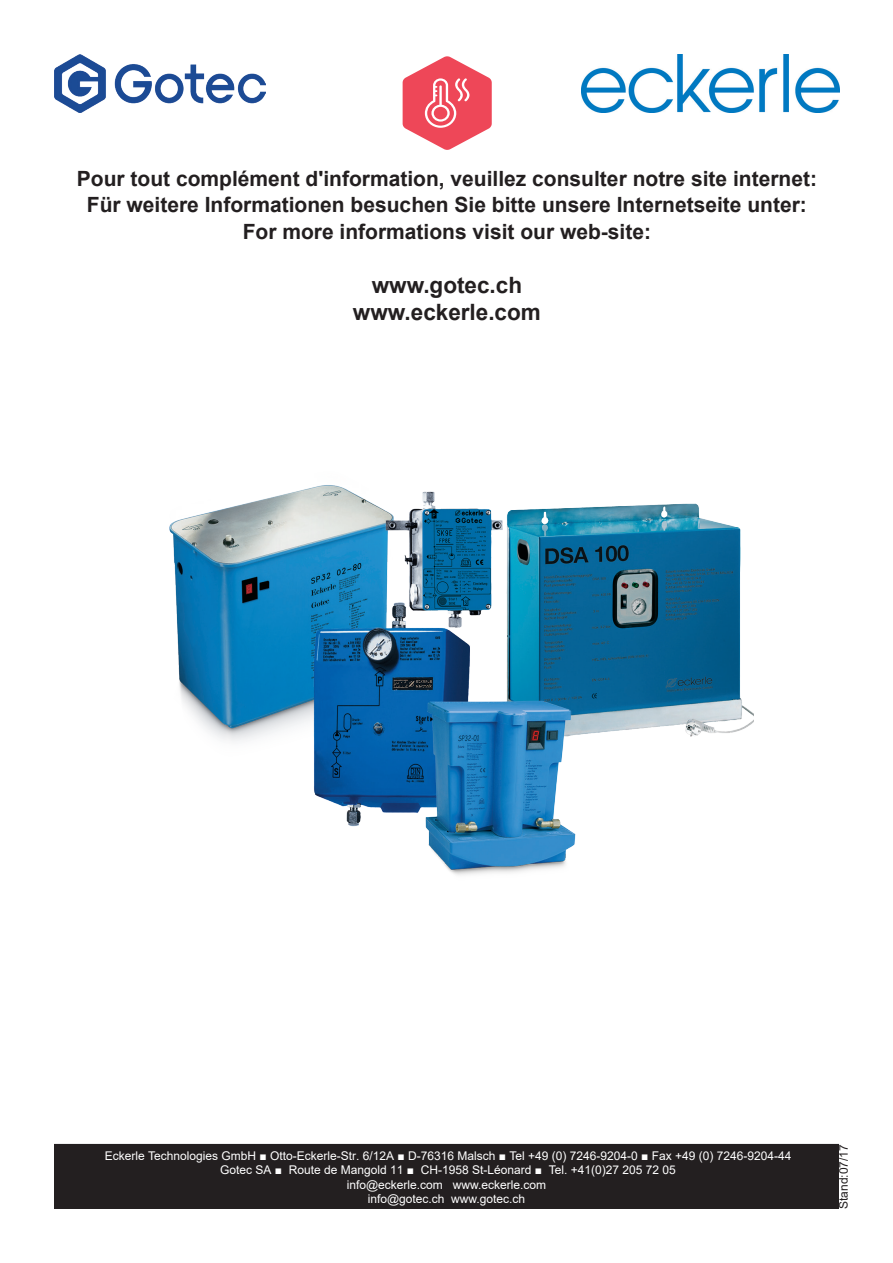
<style>
.page{position:relative;width:893px;height:1263px;background:#fff}
.page>*{position:absolute;margin:0;border:0;box-sizing:border-box;transform-origin:0 0}
.t1{font:700 22.5px/27px "Arial";color:#231f20;text-align:center}
.t2{font:700 21px/26.1px "Arial";color:#231f20;text-align:center}
.t3{font:12px/14.4px "Arial";color:#fff;text-align:center}
.t4{font:12px "Arial";color:#231f20}
</style>
<div class="page">
<div style="left:55px;top:1145px;width:783px;height:63px;background:#231f20"></div>
<div style="left:54px;top:1144px;width:785px;height:65px;border:2px solid #231f20"></div>
<img style="left:581px;top:54px;width:259px;height:59px">
<img style="left:169px;top:485px;width:585px;height:390px">
<img style="left:54px;top:54px;width:212px;height:59px">
<svg style="left:403px;top:56px;width:89px;height:94px"></svg>
<h2 class="t2" style="left:77px;top:166px;width:742px">Pour tout complément d'information, veuillez consulter notre site internet:<br>Für weitere Informationen besuchen Sie bitte unsere Internetseite unter:<br>For more informations visit our web-site:</h2>
<h1 class="t1" style="left:353px;top:272px;width:189px">www.gotec.ch www.eckerle.com</h1>
<p class="t3" style="left:105px;top:1148px;width:688px">Eckerle Technologies GmbH ■ Otto-Eckerle-Str. 6/12A ■ D-76316 Malsch ■ Tel +49 (0) 7246-9204-0 ■ Fax +49 (0) 7246-9204-44<br>Gotec SA ■ Route de Mangold 11 ■ CH-1958 St-Léonard ■ Tel. +41(0)27 205 72 05<br>info@eckerle.com www.eckerle.com<br>info@gotec.ch www.gotec.ch</p>
<p class="t4" style="left:835px;top:1209px;width:66px;rotate:-90deg">Stand:07/17</p>
</div>
